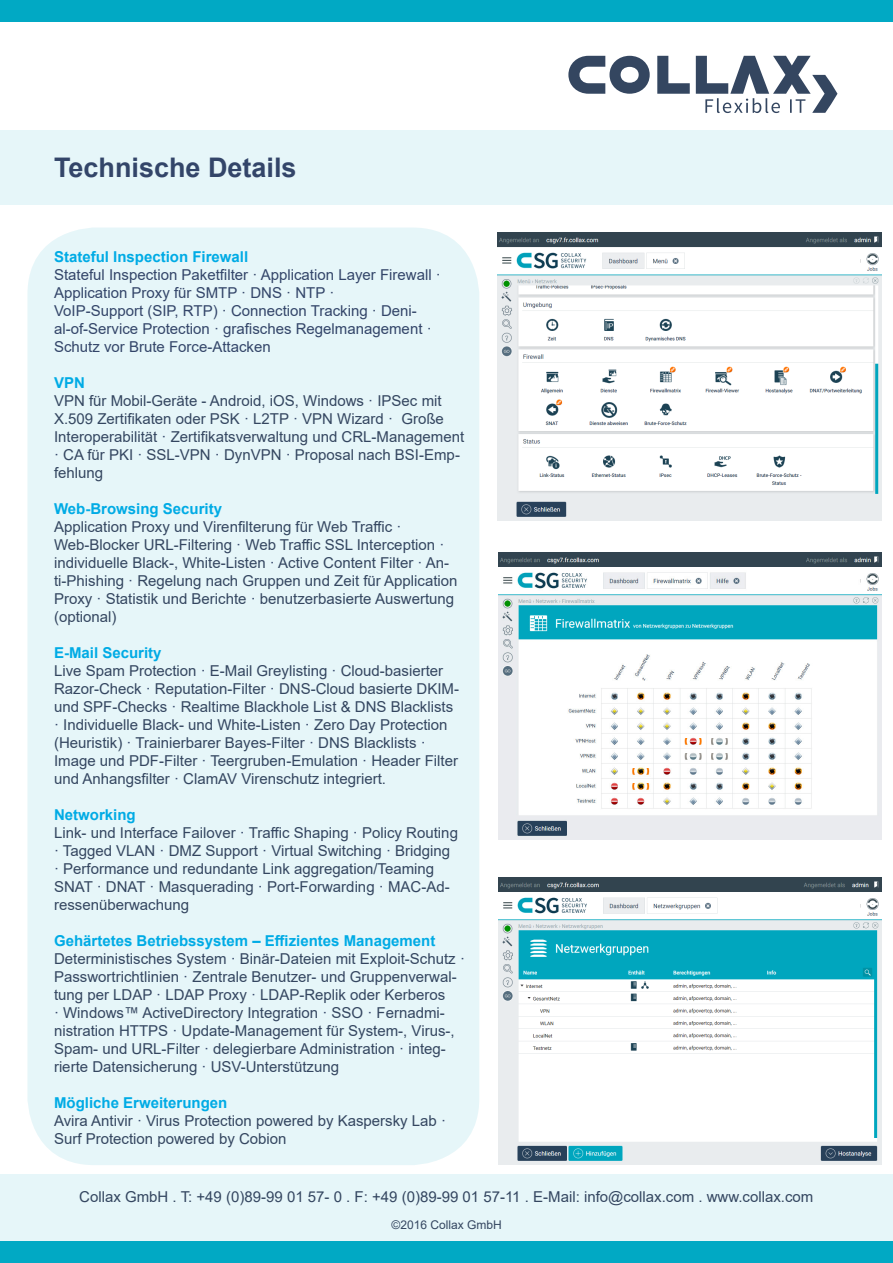
<style>
.page{position:relative;width:893px;height:1263px;background:#fff}
.page>*{position:absolute;margin:0;border:0;box-sizing:border-box;transform-origin:0 0}
.t1{font:700 27px "Arial";color:#334569}
.t2{font:15px/18px "Arial";color:#344660}
.t3{font:15px/18px "Arial";color:#334569}
.t4{font:700 15px "Arial";color:#00abe5}
.t5{font:12px "Arial";color:#344660}
.s1{color:#334569}
</style>
<div class="page">
<div style="left:27px;top:227px;width:452px;height:938px;background:#e6f6f9;border-radius:67px"></div>
<div style="left:0;top:131px;width:893px;height:74px;background:#e6f6f9"></div>
<div style="left:0;top:0;width:893px;height:21px;background:#01a9c4"></div>
<svg style="left:568px;top:56px;width:82px;height:38px"></svg>
<svg style="left:657px;top:56px;width:33px;height:38px"></svg>
<svg style="left:696px;top:56px;width:141px;height:57px"></svg>
<div style="left:0;top:1175px;width:893px;height:74px;background:#e6f6f9"></div>
<div style="left:0;top:1242px;width:893px;height:21px;background:#01a9c4"></div>
<img style="left:497px;top:233px;width:384px;height:288px">
<img style="left:498px;top:553px;width:383px;height:287px">
<img style="left:498px;top:877px;width:383px;height:287px">
<p class="t1" style="left:54px;top:149px;width:244px">Technische Details</p>
<p class="t4" style="left:54px;top:246px;width:196px">Stateful Inspection Firewall</p>
<p class="t3" style="left:54px;top:265px;width:388px">Stateful Inspection Paketfilter · Application Layer Firewall ·<br>Application Proxy für SMTP · DNS · NTP ·</p>
<p class="t3" style="left:54px;top:301px;width:379px">VoIP-Support (SIP, RTP) · Connection Tracking · Deni&shy;al-of-Service Protection · grafisches Regelmanagement ·<br>Schutz vor Brute Force-Attacken</p>
<p class="t4" style="left:54px;top:372px;width:32px">VPN</p>
<p class="t2" style="left:54px;top:391px;width:412px">VPN für Mobil-Geräte - Android, iOS, Windows <span class="s1">·</span> IPSec mit X.509 Zertifikaten oder PSK <span class="s1">·</span> L2TP <span class="s1">·</span> VPN Wizard <span class="s1">·</span> Große Interoperabilität <span class="s1">·</span> Zertifikatsverwaltung und CRL-Management <span class="s1">·</span> CA für PKI <span class="s1">·</span> SSL-VPN <span class="s1">·</span> DynVPN <span class="s1">·</span> Proposal nach BSI-Emp&shy;fehlung</p>
<p class="t4" style="left:54px;top:498px;width:170px">Web-Browsing Security</p>
<p class="t2" style="left:54px;top:517px;width:349px">Application Proxy und Virenfilterung für Web Traffic <span class="s1">·</span></p>
<p class="t2" style="left:54px;top:535px;width:405px">Web-Blocker URL-Filtering <span class="s1">·</span> Web Traffic SSL Interception <span class="s1">· </span>individuelle Black-, White-Listen <span class="s1">·</span> Active Content Filter <span class="s1">·</span> An&shy;ti-Phishing <span class="s1">·</span> Regelung nach Gruppen und Zeit für Application Proxy <span class="s1">·</span> Statistik und Berichte <span class="s1">·</span> benutzerbasierte Auswertung (optional)</p>
<p class="t4" style="left:54px;top:642px;width:109px">E-Mail Security</p>
<p class="t2" style="left:54px;top:661px;width:407px">Live Spam Protection <span class="s1">·</span> E-Mail Greylisting <span class="s1">·</span> Cloud-basierter Razor-Check <span class="s1">·</span> Reputation-Filter <span class="s1">·</span> DNS-Cloud basierte DKIM&shy;und SPF-Checks <span class="s1">·</span> Realtime Blackhole List &amp; DNS Blacklists <span class="s1">·</span> Individuelle Black- und White-Listen <span class="s1">·</span> Zero Day Protection (Heuristik) <span class="s1">·</span> Trainierbarer Bayes-Filter <span class="s1">·</span> DNS Blacklists <span class="s1">· </span>Image und PDF-Filter <span class="s1">·</span> Teergruben-Emulation <span class="s1">·</span> Header Filter und Anhangsfilter <span class="s1">·</span> ClamAV Virenschutz integriert.</p>
<p class="t4" style="left:54px;top:804px;width:83px">Networking</p>
<p class="t2" style="left:54px;top:823px;width:405px">Link- und Interface Failover <span class="s1">·</span> Traffic Shaping <span class="s1">·</span> Policy Routing <span class="s1">·</span> Tagged VLAN <span class="s1">·</span> DMZ Support <span class="s1">·</span> Virtual Switching <span class="s1">·</span> Bridging <span class="s1">·</span> Performance und redundante Link aggregation/Teaming SNAT <span class="s1">·</span> DNAT <span class="s1">·</span> Masquerading <span class="s1">·</span> Port-Forwarding <span class="s1">·</span> MAC-Ad&shy;ressenüberwachung</p>
<p class="t4" style="left:54px;top:930px;width:383px">Gehärtetes Betriebssystem – Effizientes Management</p>
<p class="t2" style="left:54px;top:949px;width:412px">Deterministisches System <span class="s1">·</span> Binär-Dateien mit Exploit-Schutz <span class="s1">· </span>Passwortrichtlinien <span class="s1">·</span> Zentrale Benutzer- und Gruppenverwal&shy;tung per LDAP <span class="s1">·</span> LDAP Proxy <span class="s1">·</span> LDAP-Replik oder Kerberos<br><span class="s1">·</span> Windows™ ActiveDirectory Integration <span class="s1">·</span> SSO <span class="s1">·</span> Fernadmi&shy;nistration HTTPS <span class="s1">·</span> Update-Management für System-, Virus-, Spam- und URL-Filter <span class="s1">·</span> delegierbare Administration <span class="s1">·</span> integ&shy;rierte Datensicherung <span class="s1">·</span> USV-Unterstützung</p>
<p class="t4" style="left:54px;top:1092px;width:175px">Mögliche Erweiterungen</p>
<p class="t2" style="left:54px;top:1111px;width:394px">Avira Antivir <span class="s1">·</span> Virus Protection powered by Kaspersky Lab <span class="s1">·<br></span>Surf Protection powered by Cobion</p>
<p class="t2" style="left:79px;top:1187px;width:736px">Collax GmbH . T: +49 (0)89-99 01 57- 0 . F: +49 (0)89-99 01 57-11 . E-Mail: info@collax.com . www.collax.com</p>
<p class="t5" style="left:391px;top:1216px;width:112px">©2016 Collax GmbH</p>
</div>
